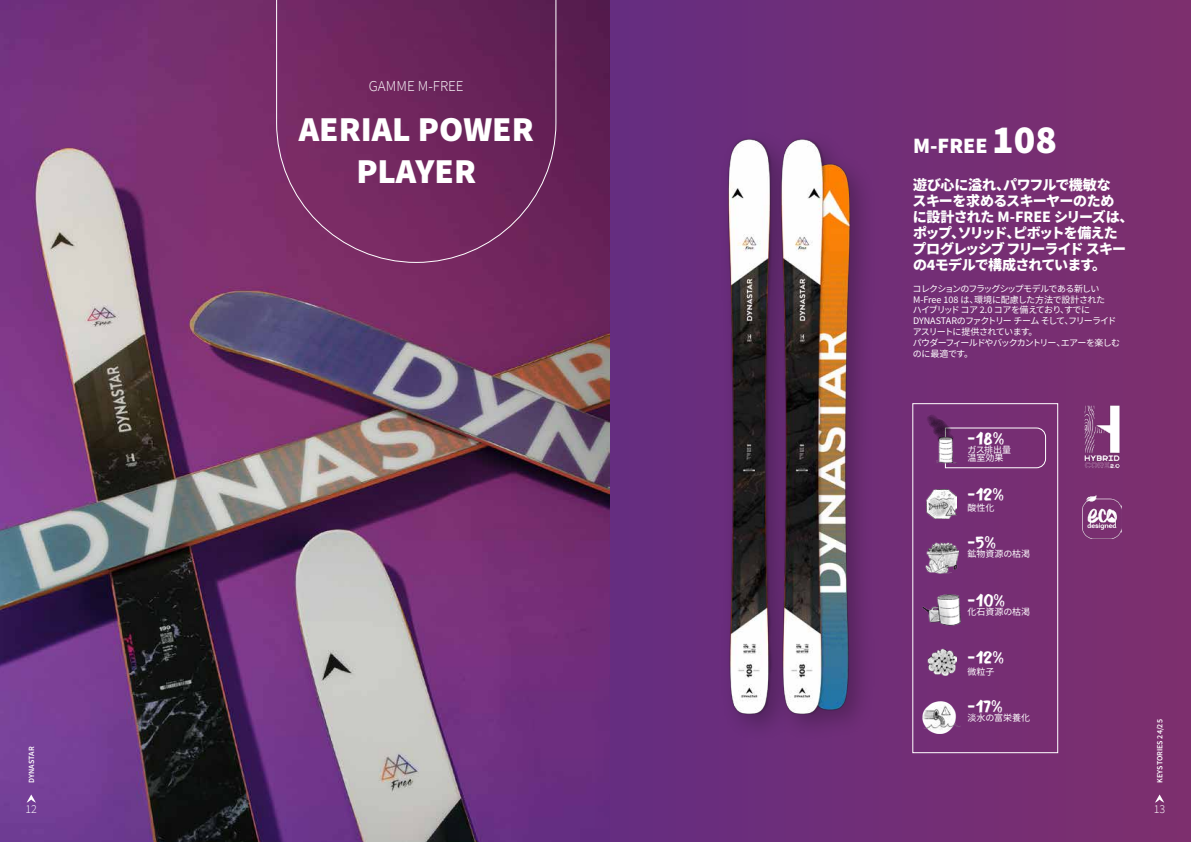
<style>
.page{position:relative;width:1191px;height:842px;background:#fff}
.page>*{position:absolute;margin:0;border:0;box-sizing:border-box;transform-origin:0 0}
.t1{font:900 35px/42px "Source Sans Pro";color:#fff;text-align:center}
.t2{font:900 22px "Source Sans Pro";color:#fff}
.t3{font:19px "Bitterbrush";letter-spacing:-.03em;color:#fff}
.t4{font:300 15px "Source Sans Pro";color:#fff}
.t5{font:900 14px/16px "Noto Sans CJ Kjp";letter-spacing:-.05em;color:#fff}
.t6{font:300 12px "Source Sans Pro";color:#fff}
.t7{font:9px/10.8px "Noto Sans CJ Kjp";letter-spacing:-.08em;color:#fff}
.t8{font:9px/8px "Noto Sans CJ Kjp";color:#fff}
.t9{font:9px "Noto Sans CJ Kjp";letter-spacing:-.06em;color:#fff}
.t10{font:600 8px "Source Sans Pro";color:#fff}
.s1{font-size:40px}
</style>
<div class="page">
<div style="left:595px;top:0;width:596px;height:842px;background:linear-gradient(to right,#642d81,#7d2f6d)"></div>
<div style="left:717px;top:129px;width:161px;height:612px;background:#010202;opacity:.25"></div>
<img style="left:726px;top:137px;width:125px;height:578px">
<img style="left:0;top:0;width:610px;height:842px">
<svg style="left:276px;top:0;width:280px;height:263px;background:#70285f"></svg>
<img style="left:1082px;top:496px;width:39px;height:42px">
<img style="left:1082px;top:403px;width:39px;height:66px">
<img style="left:922px;top:701px;width:39px;height:32px">
<img style="left:922px;top:594px;width:38px;height:32px">
<img style="left:925px;top:542px;width:33px;height:31px">
<img style="left:927px;top:648px;width:29px;height:27px">
<img style="left:926px;top:489px;width:30px;height:29px">
<div style="left:945px;top:428px;width:101px;height:40px;background:#762e73"></div>
<img style="left:927px;top:414px;width:29px;height:50px">
<div style="left:912px;top:403px;width:146px;height:350px;border:1px solid #fff"></div>
<svg style="left:27px;top:794px;width:9px;height:9px"></svg>
<svg style="left:1155px;top:794px;width:9px;height:9px"></svg>
<p class="t10" style="left:27px;top:783px;width:38px;rotate:-90deg">DYNASTAR</p>
<h3 class="t4" style="left:369px;top:76px;width:96px">GAMME M-FREE</h3>
<h1 class="t1" style="left:299px;top:109px;width:236px">AERIAL POWER<br>PLAYER</h1>
<h2 class="t2" style="left:913px;top:130px;width:145px">M-FREE <span class="s1">108</span></h2>
<h3 class="t5" style="left:912px;top:177px;width:223px">遊び心に溢れ、パワフルで機敏な<br>スキーを求めるスキーヤーのため<br>に設計された M-FREE シリーズは、ポップ、ソリッド、ピボットを備えたプログレッシブ フリーライド スキーの4モデルで構成されています。</h3>
<p class="t7" style="left:912px;top:283px;width:209px">コレクションのフラッグシップモデルである新しい<br>M-Free 108 は、環境に配慮した方法で設計された<br>ハイブリッド コア 2.0 コアを備えており、すでに<br>DYNASTARのファクトリー チーム そして、フリーライドアスリートに提供されています。<br>パウダーフィールドやバックカントリー、エアーを楽しむのに最適です。</p>
<h3 class="t3" style="left:967px;top:424px;width:38px">-18%</h3>
<p class="t8" style="left:967px;top:446px;width:45px">ガス排出量温室効果</p>
<h3 class="t3" style="left:967px;top:480px;width:38px">-12%</h3>
<p class="t9" style="left:967px;top:503px;width:28px">酸性化</p>
<h3 class="t3" style="left:967px;top:528px;width:30px">-5%</h3>
<p class="t8" style="left:967px;top:550px;width:64px">鉱物資源の枯渇</p>
<h3 class="t3" style="left:967px;top:586px;width:39px">-10%</h3>
<p class="t8" style="left:967px;top:608px;width:64px">化石資源の枯渇</p>
<h3 class="t3" style="left:967px;top:643px;width:38px">-12%</h3>
<p class="t9" style="left:967px;top:667px;width:28px">微粒子</p>
<h3 class="t3" style="left:967px;top:692px;width:37px">-17%</h3>
<p class="t8" style="left:967px;top:714px;width:64px">淡水の富栄養化</p>
<p class="t10" style="left:1154px;top:783px;width:65px;rotate:-90deg">KEYSTORIES 24/25</p>
<h3 class="t6" style="left:25px;top:802px;width:13px">12</h3>
<h3 class="t6" style="left:1153px;top:802px;width:13px">13</h3>
</div>
